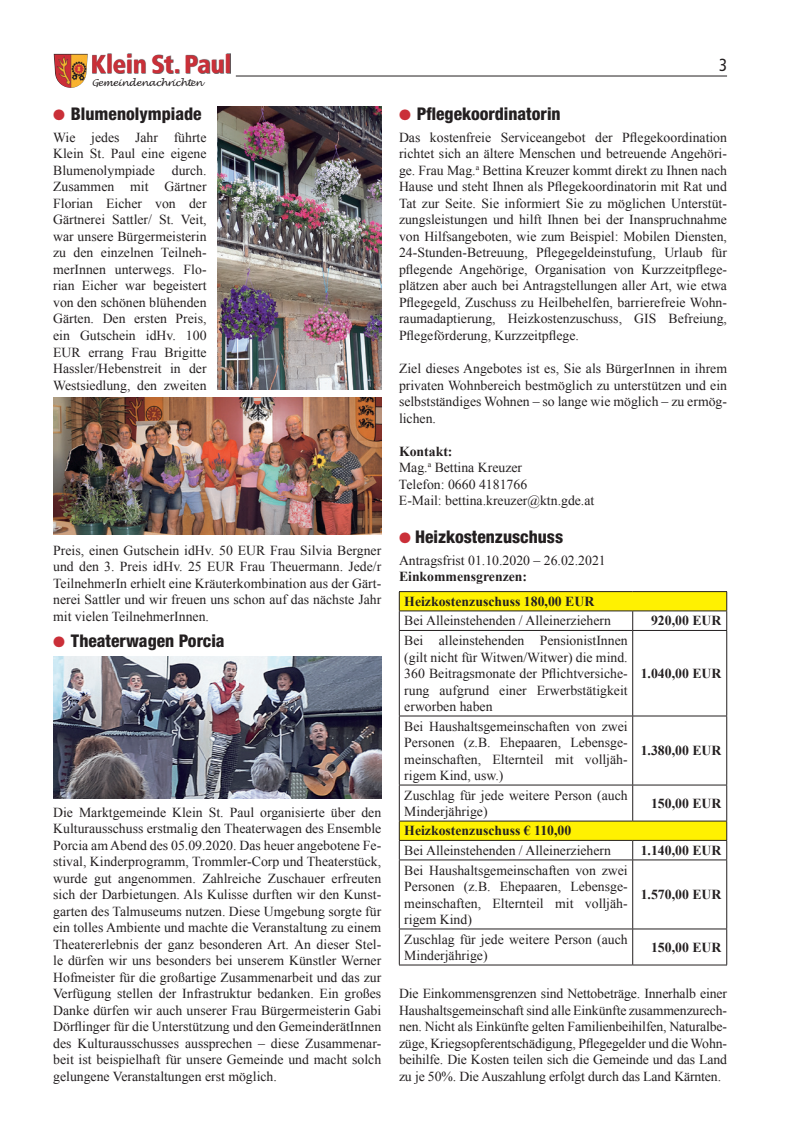
<style>
.page{position:relative;width:798px;height:1134px;background:#fff}
.page>*{position:absolute;margin:0;border:0;box-sizing:border-box;transform-origin:0 0}
.t1{font:900 condensed 25.25px "Frutiger";letter-spacing:-.01em;color:#ca2f38}
.t2{font:800 condensed 17.5px "Helvetica Neue";color:#231f20}
.t3{font:condensed 17.5px "Frutiger";color:#231f20;scale:.95 1}
.t4{font:13.75px/16.5px "Times New Roman";color:#231f20;text-align:justify}
.t5{font:700 13.75px/24.6px "Times New Roman";color:#231f20}
.t6{font:italic 9.38px "Lucida Handwriting";letter-spacing:-.035em;color:#231f20}
.s1{color:#ca2f38}
.s2{font-weight:700}
</style>
<div class="page">
<hr style="left:236px;top:76px;width:490px;height:1px;background:#231f20">
<img style="left:54px;top:54px;width:34px;height:34px">
<img style="left:92px;top:54px;width:138px;height:19px">
<img style="left:53px;top:397px;width:328px;height:137px">
<img style="left:217px;top:106px;width:164px;height:284px">
<img style="left:53px;top:656px;width:328px;height:142px">
<svg style="left:400px;top:592px;width:326px;height:248px"></svg>
<hr style="left:399px;top:591px;width:233px;height:1px;background:#231f20">
<hr style="left:632px;top:591px;width:94px;height:1px;background:#231f20">
<hr style="left:399px;top:611px;width:233px;height:1px;background:#231f20">
<svg style="left:399px;top:592px;width:1px;height:38px"></svg>
<hr style="left:632px;top:611px;width:94px;height:1px;background:#231f20">
<svg style="left:632px;top:611px;width:1px;height:19px"></svg>
<svg style="left:726px;top:592px;width:1px;height:38px"></svg>
<hr style="left:399px;top:630px;width:233px;height:1px;background:#231f20">
<hr style="left:399px;top:631px;width:1px;height:85px;background:#231f20">
<hr style="left:632px;top:630px;width:94px;height:1px;background:#231f20">
<hr style="left:632px;top:631px;width:1px;height:85px;background:#231f20">
<hr style="left:726px;top:631px;width:1px;height:85px;background:#231f20">
<hr style="left:399px;top:716px;width:233px;height:1px;background:#231f20">
<hr style="left:399px;top:716px;width:1px;height:69px;background:#231f20">
<hr style="left:632px;top:716px;width:94px;height:1px;background:#231f20">
<hr style="left:632px;top:716px;width:1px;height:69px;background:#231f20">
<hr style="left:726px;top:716px;width:1px;height:69px;background:#231f20">
<hr style="left:399px;top:785px;width:233px;height:1px;background:#231f20">
<hr style="left:399px;top:785px;width:1px;height:36px;background:#231f20">
<hr style="left:632px;top:785px;width:94px;height:1px;background:#231f20">
<hr style="left:632px;top:785px;width:1px;height:36px;background:#231f20">
<hr style="left:726px;top:785px;width:1px;height:36px;background:#231f20">
<hr style="left:399px;top:821px;width:233px;height:1px;background:#231f20">
<hr style="left:632px;top:821px;width:94px;height:1px;background:#231f20">
<hr style="left:399px;top:840px;width:233px;height:1px;background:#231f20">
<svg style="left:399px;top:821px;width:1px;height:39px"></svg>
<hr style="left:632px;top:840px;width:94px;height:1px;background:#231f20">
<svg style="left:632px;top:841px;width:1px;height:19px"></svg>
<svg style="left:726px;top:821px;width:1px;height:39px"></svg>
<hr style="left:399px;top:860px;width:233px;height:1px;background:#231f20">
<hr style="left:399px;top:860px;width:1px;height:69px;background:#231f20">
<hr style="left:632px;top:860px;width:94px;height:1px;background:#231f20">
<hr style="left:632px;top:860px;width:1px;height:69px;background:#231f20">
<hr style="left:726px;top:860px;width:1px;height:69px;background:#231f20">
<hr style="left:399px;top:929px;width:233px;height:1px;background:#231f20">
<hr style="left:399px;top:929px;width:1px;height:36px;background:#231f20">
<hr style="left:632px;top:929px;width:94px;height:1px;background:#231f20">
<hr style="left:632px;top:929px;width:1px;height:36px;background:#231f20">
<hr style="left:726px;top:929px;width:1px;height:36px;background:#231f20">
<hr style="left:399px;top:965px;width:233px;height:1px;background:#231f20">
<hr style="left:632px;top:965px;width:94px;height:1px;background:#231f20">
<h1 class="t1" style="left:91px;top:49px;width:142px">Klein St. Paul</h1>
<p class="t3" style="left:718px;top:55px;width:10px">3</p>
<p class="t6" style="left:92px;top:77px;width:112px">Gemeindenachrichten</p>
<p class="t2" style="left:53px;top:103px;width:150px"><span class="s1">●</span> Blumenolympiade</p>
<p class="t4" style="left:53px;top:129px;width:155px">Wie jedes Jahr führte Klein St. Paul eine eigene Blumen olympiade durch.<br>Zusammen mit Gärtner Florian Eicher von der Gärtnerei Sattler/ St. Veit, war unsere Bürgermeisterin zu den einzelnen Teilneh&shy;merInnen unterwegs. Flo&shy;rian Eicher war begeistert von den schönen blühenden Gärten. Den ersten Preis, ein Gutschein idHv. 100<br>EUR errang Frau Brigitte Hassler/Hebenstreit in der Westsiedlung, den zweiten</p>
<p class="t2" style="left:399px;top:103px;width:163px"><span class="s1">●</span> Pflegekoordinatorin</p>
<p class="t4" style="left:399px;top:129px;width:329px">Das kostenfreie Serviceangebot der Pflegekoordination richtet sich an ältere Menschen und betreuende Angehöri&shy;ge. Frau Mag.<sup>a</sup> Bettina Kreuzer kommt direkt zu Ihnen nach Hause und steht Ihnen als Pflegekoordinatorin mit Rat und Tat zur Seite. Sie informiert Sie zu möglichen Unterstüt&shy;zungsleistungen und hilft Ihnen bei der Inanspruchnahme von Hilfsangeboten, wie zum Beispiel: Mobilen Diensten, 24-Stunden-Betreuung, Pflegegeldeinstufung, Urlaub für pflegende Angehörige, Organisation von Kurzzeitpflege&shy;plätzen aber auch bei Antragstellungen aller Art, wie etwa Pflegegeld, Zuschuss zu Heilbehelfen, barrierefreie Wohn&shy;raumadaptierung, Heizkostenzuschuss, GIS Befreiung, Pflegeförderung, Kurzzeitpflege.</p>
<p class="t4" style="left:399px;top:360px;width:329px">Ziel dieses Angebotes ist es, Sie als BürgerInnen in ihrem privaten Wohnbereich bestmöglich zu unterstützen und ein selbstständiges Wohnen – so lange wie möglich – zu ermög&shy;lichen.</p>
<p class="t4" style="left:399px;top:442px;width:197px;text-align:left"><span class="s2">Kontakt:<br></span>Mag.<sup>a</sup> Bettina Kreuzer<br>Telefon: 0660 4181766<br>E-Mail: bettina.kreuzer@ktn.gde.at</p>
<p class="t4" style="left:53px;top:541px;width:329px">Preis, einen Gutschein idHv. 50 EUR Frau Silvia Bergner und den 3. Preis idHv. 25 EUR Frau Theuermann. Jede/r TeilnehmerIn erhielt eine Kräuterkombination aus der Gärt&shy;nerei Sattler und wir freuen uns schon auf das nächste Jahr mit vielen TeilnehmerInnen.</p>
<p class="t2" style="left:53px;top:630px;width:173px"><span class="s1">●</span> Theaterwagen Porcia</p>
<p class="t4" style="left:53px;top:804px;width:329px">Die Marktgemeinde Klein St. Paul organisierte über den Kulturausschuss erstmalig den Theaterwagen des Ensemble Porcia am Abend des 05.09.2020. Das heuer angebotene Fe&shy;stival, Kinderprogramm, Trommler-Corp und Theaterstück, wurde gut angenommen. Zahlreiche Zuschauer erfreuten sich der Darbietungen. Als Kulisse durften wir den Kunst&shy;garten des Talmuseums nutzen. Diese Umgebung sorgte für ein tolles Ambiente und machte die Veranstaltung zu einem Theatererlebnis der ganz besonderen Art. An dieser Stel&shy;le dürfen wir uns besonders bei unserem Künstler Werner Hofmeister für die großartige Zusammenarbeit und das zur Verfügung stellen der Infrastruktur bedanken. Ein großes Danke dürfen wir auch unserer Frau Bürgermeisterin Gabi Dörflinger für die Unterstützung und den GemeinderätInnen des Kulturausschusses aussprechen – diese Zusammenar&shy;beit ist beispielhaft für unsere Gemeinde und macht solch gelungene Veranstaltungen erst möglich.</p>
<p class="t2" style="left:399px;top:526px;width:165px"><span class="s1">●</span> Heizkostenzuschuss</p>
<p class="t4" style="left:399px;top:552px;width:208px">Antragsfrist 01.10.2020 – 26.02.2021</p>
<p class="t5" style="left:404px;top:564px;width:191px;text-indent:-5px">Einkommensgrenzen:<br>Heizkostenzuschuss 180,00 EUR</p>
<p class="t4" style="left:404px;top:612px;width:208px">Bei Alleinstehenden / Alleinerziehern</p>
<p class="t5" style="left:650px;top:608px;width:72px">920,00 EUR</p>
<p class="t4" style="left:404px;top:632px;width:225px">Bei alleinstehenden PensionistInnen (gilt nicht für Witwen/Witwer) die mind.<br>360 Beitragsmonate der Pflichtversiche&shy;rung aufgrund einer Erwerbstätigkeit erworben haben</p>
<p class="t5" style="left:640px;top:661px;width:82px">1.040,00 EUR</p>
<p class="t4" style="left:404px;top:717px;width:225px">Bei Haushaltsgemeinschaften von zwei Personen (z.B. Ehepaaren, Lebensge&shy;meinschaften, Elternteil mit volljäh&shy;rigem Kind, usw.)</p>
<p class="t5" style="left:640px;top:738px;width:82px">1.380,00 EUR</p>
<p class="t4" style="left:404px;top:786px;width:225px">Zuschlag für jede weitere Person (auch<br>Minderjährige)</p>
<p class="t5" style="left:650px;top:790px;width:72px">150,00 EUR</p>
<p class="t5" style="left:404px;top:818px;width:168px">Heizkostenzuschuss € 110,00</p>
<p class="t4" style="left:404px;top:842px;width:208px">Bei Alleinstehenden / Alleinerziehern</p>
<p class="t5" style="left:640px;top:837px;width:82px">1.140,00 EUR</p>
<p class="t4" style="left:404px;top:861px;width:225px">Bei Haushaltsgemeinschaften von zwei Personen (z.B. Ehepaaren, Lebensge&shy;meinschaften, Elternteil mit volljäh&shy;rigem Kind)</p>
<p class="t5" style="left:640px;top:882px;width:82px">1.570,00 EUR</p>
<p class="t4" style="left:404px;top:930px;width:225px">Zuschlag für jede weitere Person (auch<br>Minderjährige)</p>
<p class="t5" style="left:650px;top:934px;width:72px">150,00 EUR</p>
<p class="t4" style="left:399px;top:985px;width:329px">Die Einkommensgrenzen sind Nettobeträge. Innerhalb einer Haushaltsgemeinschaft sind alle Einkünfte zusammenzurech&shy;nen. Nicht als Einkünfte gelten Familienbeihilfen, Naturalbe&shy;züge, Kriegsopferentschädigung, Pflegegelder und die Wohn&shy;beihilfe. Die Kosten teilen sich die Gemeinde und das Land zu je 50%. Die Auszahlung erfolgt durch das Land Kärnten.</p>
</div>
